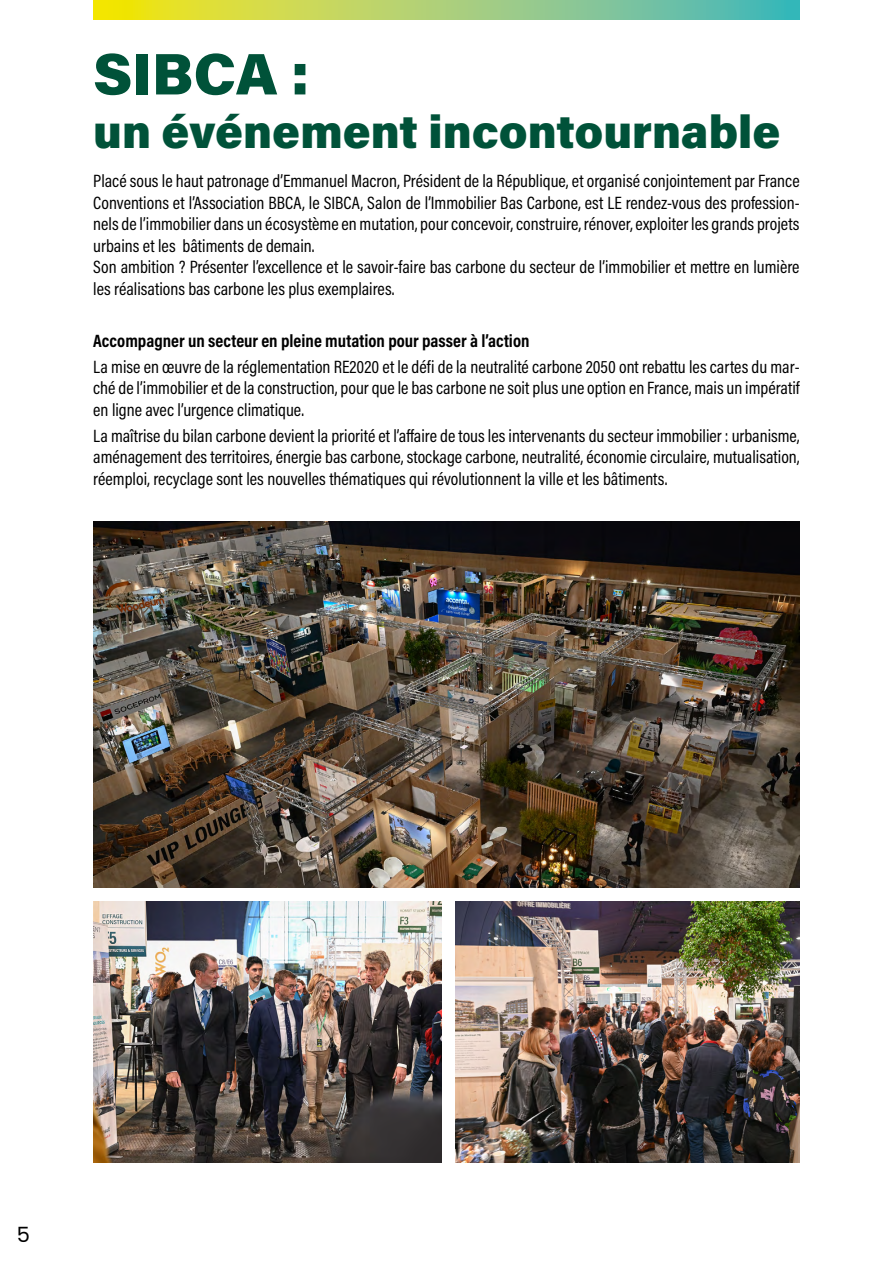
<style>
.page{position:relative;width:893px;height:1263px;background:#fff}
.page>*{position:absolute;margin:0;border:0;box-sizing:border-box;transform-origin:0 0}
.t1{font:900 58.5px "Acumin Pro";letter-spacing:-.005em;color:#005239}
.t2{font:900 46.5px "Acumin Pro";color:#005239}
.t3{font:21px "Poppins";color:#000}
.t4{font:18px/21.6px "Acumin Pro Cond";color:#000;text-align:justify}
.t5{font:700 18px "Acumin Pro Cond";color:#000}
</style>
<div class="page">
<svg style="left:93px;top:0;width:707px;height:19px;background:#a5cf71"></svg>
<img style="left:93px;top:902px;width:348px;height:261px">
<img style="left:455px;top:902px;width:345px;height:261px">
<img style="left:93px;top:521px;width:707px;height:366px">
<h1 class="t1" style="left:93px;top:33px;width:218px">SIBCA :</h1>
<h2 class="t2" style="left:93px;top:99px;width:689px">un événement incontournable</h2>
<p class="t4" style="left:93px;top:170px;width:708px;text-align:left">Placé sous le haut patronage d’Emmanuel Macron, Président de la République, et organisé conjointement par France Conventions et l’Association BBCA, le SIBCA, Salon de l’Immobilier Bas Carbone, est LE rendez-vous des profession&shy;nels de l’immobilier dans un écosystème en mutation, pour concevoir, construire, rénover, exploiter les grands projets urbains et les bâtiments de demain.<br>Son ambition ? Présenter l’excellence et le savoir-faire bas carbone du secteur de l’immobilier et mettre en lumière les réalisations bas carbone les plus exemplaires.</p>
<p class="t5" style="left:93px;top:329px;width:438px">Accompagner un secteur en pleine mutation pour passer à l’action</p>
<p class="t4" style="left:93px;top:355px;width:708px">La mise en œuvre de la réglementation RE2020 et le défi de la neutralité carbone 2050 ont rebattu les cartes du mar&shy;ché de l’immobilier et de la construction, pour que le bas carbone ne soit plus une option en France, mais un impératif en ligne avec l’urgence climatique.</p>
<p class="t4" style="left:93px;top:424px;width:708px">La maîtrise du bilan carbone devient la priorité et l’affaire de tous les intervenants du secteur immobilier : urbanisme, aménagement des territoires, énergie bas carbone, stockage carbone, neutralité, économie circulaire, mutualisation, réemploi, recyclage sont les nouvelles thématiques qui révolutionnent la ville et les bâtiments.</p>
<p class="t3" style="left:17px;top:1222px;width:15px">5</p>
</div>
